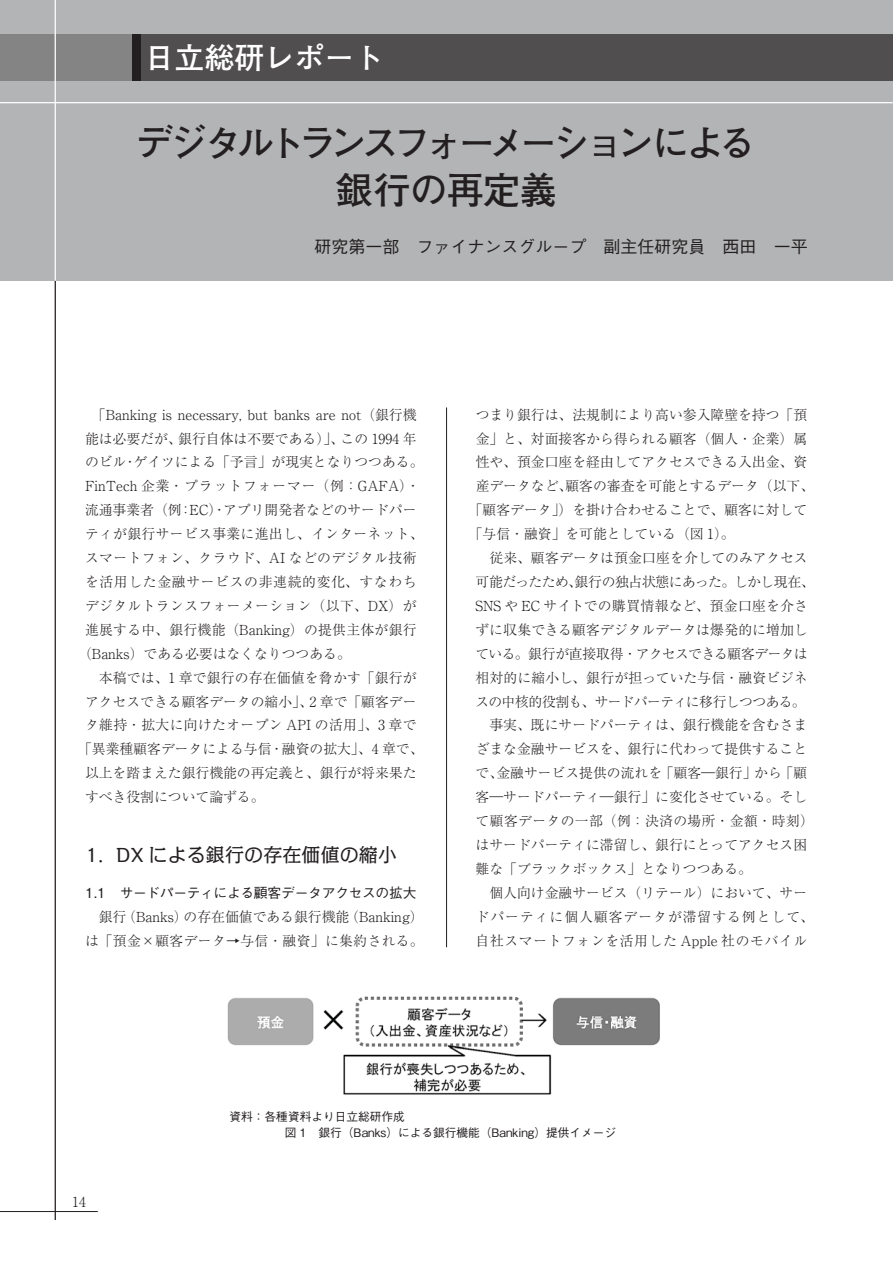
<style>
.page{position:relative;width:893px;height:1263px;background:#fff}
.page>*{position:absolute;margin:0;border:0;box-sizing:border-box;transform-origin:0 0}
.t1{font:37.2px/47.8px "Futo Go B101 Pro Bold 90 msp RKSJ H";letter-spacing:-.115em;color:#231f20;text-align:center}
.t2{font:30px "Futo Go B101 Pro Bold 90 msp RKSJ H";color:#fff}
.t3{font:19.2px "Kakumin Pro Regular 90 msp RKSJ H";color:#231f20}
.t4{font:16.95px "Gothic BBB Pro Medium 90 msp RKSJ H";color:#231f20}
.t5{font:13.8px/23.9px "Ryumin Pro Light 90 msp RKSJ H";color:#231f20;text-align:right}
.t6{font:13.8px "Ryumin Pro Light 90 msp RKSJ H";letter-spacing:.025em;color:#231f20}
.t7{font:13.8px "Ryumin Pro Light 90 msp RKSJ H";letter-spacing:-.04em;color:#231f20}
.t8{font:13.8px "Ryumin Pro Light 90 msp RKSJ H";letter-spacing:.03em;color:#231f20}
.t9{font:13.8px "Ryumin Pro Light 90 msp RKSJ H";letter-spacing:.02em;color:#231f20}
.t10{font:13.8px "Gothic BBB Pro Medium 90 msp RKSJ H";letter-spacing:-.025em;color:#231f20}
.t11{font:13.8px "Ryumin Pro Light 90 msp RKSJ H";letter-spacing:.045em;color:#231f20}
.t12{font:13.8px "Ryumin Pro Light 90 msp RKSJ H";letter-spacing:.05em;color:#231f20}
.t13{font:13.8px "Ryumin Pro Light 90 msp RKSJ H";letter-spacing:.07em;color:#231f20}
.t14{font:11.7px/15.9px "Gothic BBB Pro Medium 90 msp RKSJ H";color:#231f20}
</style>
<div class="page">
<div style="left:0;top:0;width:893px;height:281px;background:#b3b4b5"></div>
<hr style="left:0;top:102px;width:893px;height:1px;background:#fff">
<hr style="left:55px;top:281px;width:1px;height:939px;background:#231f20">
<div style="left:0;top:34px;width:893px;height:47px;background:#504e4e"></div>
<div style="left:0;top:34px;width:140px;height:47px;background:#848485"></div>
<div style="left:132px;top:34px;width:8px;height:47px;background:#231f20"></div>
<hr style="left:55px;top:0;width:1px;height:281px;background:#fff">
<hr style="left:446px;top:407px;width:1px;height:540px;background:#231f20">
<img style="left:227px;top:996px;width:433px;height:99px">
<hr style="left:0;top:1211px;width:98px;height:1px;background:#231f20">
<h2 class="t2" style="left:145px;top:46px;width:241px">日立総研レポート</h2>
<h1 class="t1" style="left:137px;top:124px;width:620px">デジタルトランスフォーメーションによる銀行の再定義</h1>
<p class="t4" style="left:315px;top:240px;width:495px">研究第一部　ファイナンスグループ　副主任研究員　西田　一平</p>
<p class="t5" style="left:92px;top:404px;width:326px">「Banking is necessary, but banks are not（銀行機</p>
<p class="t5" style="left:85px;top:428px;width:333px">能は必要だが、銀行自体は不要である）」、この 1994 年</p>
<p class="t5" style="left:85px;top:452px;width:340px">のビル・ゲイツによる「予言」が現実となりつつある。</p>
<p class="t8" style="left:85px;top:481px;width:336px">FinTech 企業・プラットフォーマー（例：GAFA）・</p>
<p class="t5" style="left:85px;top:500px;width:333px">流通事業者（例：EC）・アプリ開発者などのサードパー</p>
<p class="t6" style="left:85px;top:529px;width:340px">ティが銀行サービス事業に進出し、インターネット、</p>
<p class="t8" style="left:85px;top:553px;width:333px">スマートフォン、クラウド、AI などのデジタル技術</p>
<p class="t12" style="left:85px;top:577px;width:333px">を活用した金融サービスの非連続的変化、すなわち</p>
<p class="t6" style="left:85px;top:601px;width:333px">デジタルトランスフォーメーション（以下、DX）が</p>
<p class="t9" style="left:85px;top:624px;width:333px">進展する中、銀行機能（Banking）の提供主体が銀行</p>
<p class="t5" style="left:78px;top:643px;width:274px">（Banks）である必要はなくなりつつある。</p>
<p class="t5" style="left:99px;top:667px;width:319px">本稿では、1 章で銀行の存在価値を脅かす「銀行が</p>
<p class="t5" style="left:85px;top:691px;width:333px">アクセスできる顧客データの縮小」、2 章で「顧客デー</p>
<p class="t6" style="left:85px;top:720px;width:333px">タ維持・拡大に向けたオープン API の活用」、3 章で</p>
<p class="t5" style="left:78px;top:739px;width:347px">「異業種顧客データによる与信・融資の拡大」、4 章で、</p>
<p class="t5" style="left:85px;top:763px;width:333px">以上を踏まえた銀行機能の再定義と、銀行が将来果た</p>
<p class="t5" style="left:85px;top:787px;width:181px">すべき役割について論ずる。</p>
<h3 class="t3" style="left:85px;top:848px;width:314px">1. DX による銀行の存在価値の縮小</h3>
<p class="t10" style="left:85px;top:887px;width:333px">1.1　 サードパーティによる顧客データアクセスの拡大</p>
<p class="t5" style="left:85px;top:906px;width:340px">銀行（Banks）の存在価値である銀行機能（Banking）は「預金×顧客データ→与信・融資」に集約される。</p>
<p class="t5" style="left:476px;top:404px;width:333px">つまり銀行は、法規制により高い参入障壁を持つ「預</p>
<p class="t5" style="left:476px;top:428px;width:333px">金」と、対面接客から得られる顧客（個人・企業）属</p>
<p class="t5" style="left:476px;top:452px;width:333px">性や、預金口座を経由してアクセスできる入出金、資</p>
<p class="t5" style="left:476px;top:476px;width:340px">産データなど、顧客の審査を可能とするデータ（以下、</p>
<p class="t5" style="left:469px;top:500px;width:340px">「顧客データ」）を掛け合わせることで、顧客に対して</p>
<p class="t5" style="left:469px;top:524px;width:267px">「与信・融資」を可能としている（図 1）。</p>
<p class="t5" style="left:489px;top:548px;width:320px">従来、顧客データは預金口座を介してのみアクセス</p>
<p class="t7" style="left:475px;top:577px;width:341px">可能だったため、銀行の独占状態にあった。しかし現在、</p>
<p class="t5" style="left:476px;top:596px;width:334px">SNS や EC サイトでの購買情報など、預金口座を介さ</p>
<p class="t5" style="left:475px;top:620px;width:333px">ずに収集できる顧客デジタルデータは爆発的に増加し</p>
<p class="t7" style="left:475px;top:648px;width:334px">ている。銀行が直接取得・アクセスできる顧客データは</p>
<p class="t5" style="left:476px;top:667px;width:333px">相対的に縮小し、銀行が担っていた与信・融資ビジネ</p>
<p class="t7" style="left:475px;top:696px;width:332px">スの中核的役割も、サードパーティに移行しつつある。</p>
<p class="t5" style="left:489px;top:715px;width:319px">事実、既にサードパーティは、銀行機能を含むさま</p>
<p class="t5" style="left:476px;top:739px;width:333px">ざまな金融サービスを、銀行に代わって提供すること</p>
<p class="t5" style="left:476px;top:763px;width:333px">で、金融サービス提供の流れを「顧客―銀行」から「顧</p>
<p class="t5" style="left:476px;top:787px;width:333px">客―サードパーティ―銀行」に変化させている。そし</p>
<p class="t6" style="left:476px;top:816px;width:340px">て顧客データの一部（例：決済の場所・金額・時刻）</p>
<p class="t5" style="left:476px;top:835px;width:333px">はサードパーティに滞留し、銀行にとってアクセス困</p>
<p class="t5" style="left:476px;top:859px;width:278px">難な「ブラックボックス」となりつつある。</p>
<p class="t5" style="left:489px;top:883px;width:319px">個人向け金融サービス（リテール）において、サー</p>
<p class="t13" style="left:476px;top:911px;width:340px">ドパーティに個人顧客データが滞留する例として、</p>
<p class="t11" style="left:476px;top:935px;width:333px">自社スマートフォンを活用した Apple 社のモバイル</p>
<p class="t5" style="left:72px;top:1191px;width:15px">14</p>
<p class="t14" style="left:285px;top:1110px;width:333px;text-indent:-55px">資料：各種資料より日立総研作成<br>図 1　銀行（Banks）による銀行機能（Banking）提供イメージ</p>
</div>
